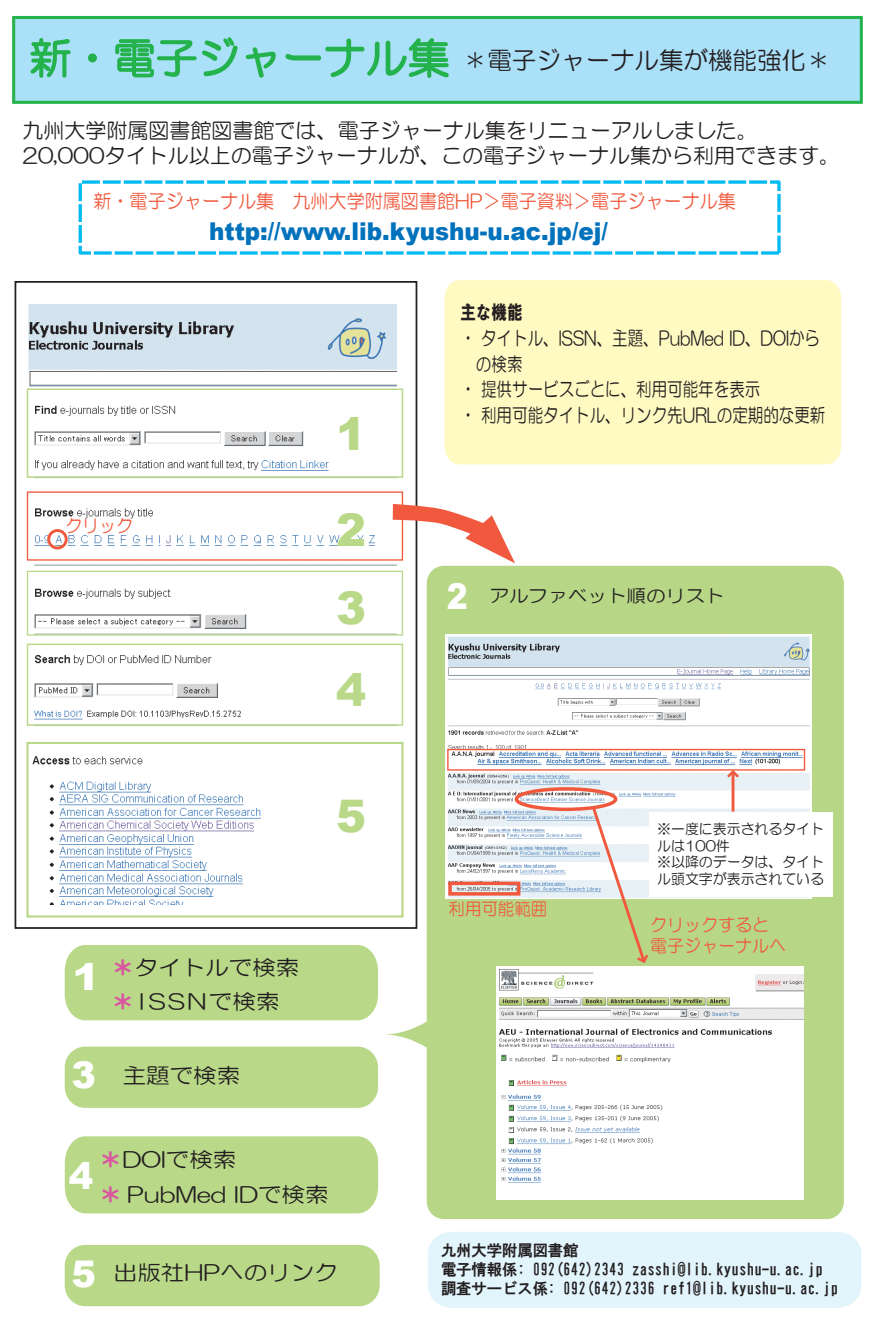
<style>
.page{position:relative;width:875px;height:1317px;background:#fff}
.page>*{position:absolute;margin:0;border:0;box-sizing:border-box;transform-origin:0 0}
.t1{font:900 44.98px/95.2px "Arial";color:#b9d989}
.t2{font:900 36.75px "Arial";color:#fff;scale:1.12 1}
.t3{font:900 36.75px "Arial";color:#fff}
.t4{font:900 24.5px "Arial";color:#0072bc;scale:.94 1}
.t5{font:24.5px "HG Maru Gothic MPRO";color:#231f20}
.t6{font:21px/25.4px "HG Maru Gothic MPRO";color:#231f20}
.t7{font:21px/34.5px "HG Maru Gothic MPRO";color:#231f20;scale:1.12 1}
.t8{font:19.25px "HG Maru Gothic MPRO";color:#231f20;scale:.81 1}
.t9{font:19.25px "HG Maru Gothic MPRO";color:#f0593e;scale:.94 1}
.t10{font:19.25px "HGS Soei Kakugothic UB";color:#231f20;scale:.81 1}
.t11{font:17.5px/21px "HG Maru Gothic MPRO";color:#f0593e}
.t12{font:17.5px "HG Maru Gothic MPRO";color:#231f20;scale:1.12 1}
.t13{font:17.5px "HG Maru Gothic MPRO";color:#f0593e;scale:.94 1}
.t14{font:15.75px/19.2px "HG Gothic E";color:#231f20}
.t15{font:14.35px/17px "HG Maru Gothic MPRO";color:#231f20}
.s1{font-size:42px;color:#23b24b}
.s2{font-family:"Arial";font-weight:900;font-size:35.52px;color:#fff}
.s3{font-family:"HGS Soei Kakugothic UB";color:#da57a0}
.s4{font-family:"HG Soei Kakugothic UB";color:#da57a0}
.s5{font-family:"Arial";font-weight:900;font-size:36.75px;color:#fff}
</style>
<div class="page">
<div style="left:12px;top:16px;width:850px;height:88px;background:#abe0f9;border:3px solid #23b24b"></div>
<div style="left:444px;top:280px;width:397px;height:184px;background:#fffac2"></div>
<div style="left:79px;top:180px;width:701px;height:74px;border:3px dashed #00baf1"></div>
<div style="left:15px;top:281px;width:402px;height:647px;background:#fff;border:2px solid #231f20"></div>
<img style="left:26px;top:304px;width:370px;height:600px">
<div style="left:27px;top:388px;width:376px;height:90px;border:2px solid #b9d989"></div>
<div style="left:27px;top:570px;width:376px;height:65px;border:1px solid #b9d989"></div>
<div style="left:27px;top:643px;width:376px;height:82px;border:1px solid #b9d989"></div>
<div style="left:26px;top:741px;width:377px;height:176px;border:2px solid #b9d989"></div>
<div style="left:27px;top:491px;width:376px;height:69px;border:1px solid #f0593e"></div>
<div style="left:65px;top:945px;width:313px;height:75px;background:#b9d989"></div>
<div style="left:65px;top:1046px;width:313px;height:61px;background:#b9d989;border-radius:21px"></div>
<div style="left:65px;top:1136px;width:313px;height:77px;background:#b9d989"></div>
<div style="left:65px;top:1244px;width:314px;height:61px;background:#b9d989;border-radius:21px"></div>
<svg style="left:383px;top:565px;width:460px;height:653px;fill:#b7d787"></svg>
<img style="left:496px;top:966px;width:307px;height:233px">
<img style="left:445px;top:634px;width:366px;height:264px">
<svg style="left:592px;top:808px;width:56px;height:155px"></svg>
<div style="left:649px;top:812px;width:183px;height:84px;background:#fff"></div>
<div style="left:447px;top:748px;width:358px;height:22px;border:1px solid #f0593e"></div>
<hr style="left:731px;top:772px;width:3px;height:39px;background:#f0593e">
<svg style="left:727px;top:769px;width:11px;height:8px"></svg>
<div style="left:514px;top:787px;width:103px;height:24px;border:4px solid #f0593e;border-radius:50%"></div>
<div style="left:47px;top:529px;width:21px;height:20px;border:3px solid #f0593e;border-radius:50%"></div>
<svg style="left:392px;top:504px;width:123px;height:59px"></svg>
<div style="left:448px;top:881px;width:72px;height:14px;border:4px solid #f0593e"></div>
<div style="left:428px;top:1232px;width:433px;height:75px;background:#e2f4fc"></div>
<h3 class="t5" style="left:29px;top:48px;width:802px"><span class="s1">新・電子ジャーナル集</span>＊電子ジャーナル集が機能強化＊</h3>
<h3 class="t6" style="left:22px;top:118px;width:819px">九州大学附属図書館図書館では、電子ジャーナル集をリニューアルしました。<br>20,000タイトル以上の電子ジャーナルが、この電子ジャーナル集から利用できます。</h3>
<p class="t9" style="left:93px;top:191px;width:684px">新・電子ジャーナル集 九州大学附属図書館HP＞電子資料＞電子ジャーナル集</p>
<p class="t11" style="left:65px;top:515px;width:69px">クリック</p>
<h3 class="t4" style="left:209px;top:214px;width:425px">http://www.lib.kyushu-u.ac.jp/ej/</h3>
<h1 class="t1" style="left:336px;top:385px;width:31px">1<br>2</h1>
<h1 class="t1" style="left:336px;top:565px;width:31px;line-height:82.4px">3<br>4</h1>
<h1 class="t1" style="left:336px;top:766px;width:31px">5</h1>
<p class="t10" style="left:460px;top:302px;width:78px">主な機能</p>
<p class="t8" style="left:460px;top:328px;width:445px">・タイトル、ISSN、主題、PubMed ID、DOIから</p>
<p class="t8" style="left:476px;top:354px;width:59px">の検索</p>
<p class="t8" style="left:460px;top:379px;width:371px">・提供サービスごとに、利用可能年を表示</p>
<p class="t8" style="left:460px;top:405px;width:452px">・利用可能タイトル、リンク先URLの定期的な更新</p>
<p class="t12" style="left:447px;top:587px;width:249px"><span class="s2">2</span> アルファベット順のリスト</p>
<p class="t13" style="left:448px;top:900px;width:106px">利用可能範囲</p>
<p class="t15" style="left:657px;top:819px;width:168px">※一度に表示されるタイトルは100件<br>※以降のデータは、タイトル頭文字が表示されている</p>
<p class="t11" style="left:650px;top:914px;width:137px">クリックすると電子ジャーナルへ</p>
<h2 class="t2" style="left:72px;top:949px;width:26px">1</h2>
<h3 class="t7" style="left:111px;top:949px;width:169px"><span class="s3">＊</span>タイトルで検索<span class="s4">＊</span>ISSNで検索</h3>
<h3 class="t7" style="left:72px;top:1058px;width:152px"><span class="s5">3</span> 主題で検索</h3>
<h2 class="t3" style="left:69px;top:1148px;width:26px">4</h2>
<h3 class="t7" style="left:99px;top:1141px;width:206px"><span class="s3">＊</span>DOIで検索<br><span class="s4">＊</span> PubMed IDで検索</h3>
<h3 class="t7" style="left:71px;top:1254px;width:239px"><span class="s5">5</span> 出版社HPへのリンク</h3>
<p class="t14" style="left:441px;top:1240px;width:399px">九州大学附属図書館<br>電子情報係: 092(642)2343 zasshi@lib.kyushu-u.ac.jp調査サービス係: 092(642)2336 ref1@lib.kyushu-u.ac.jp</p>
</div>
